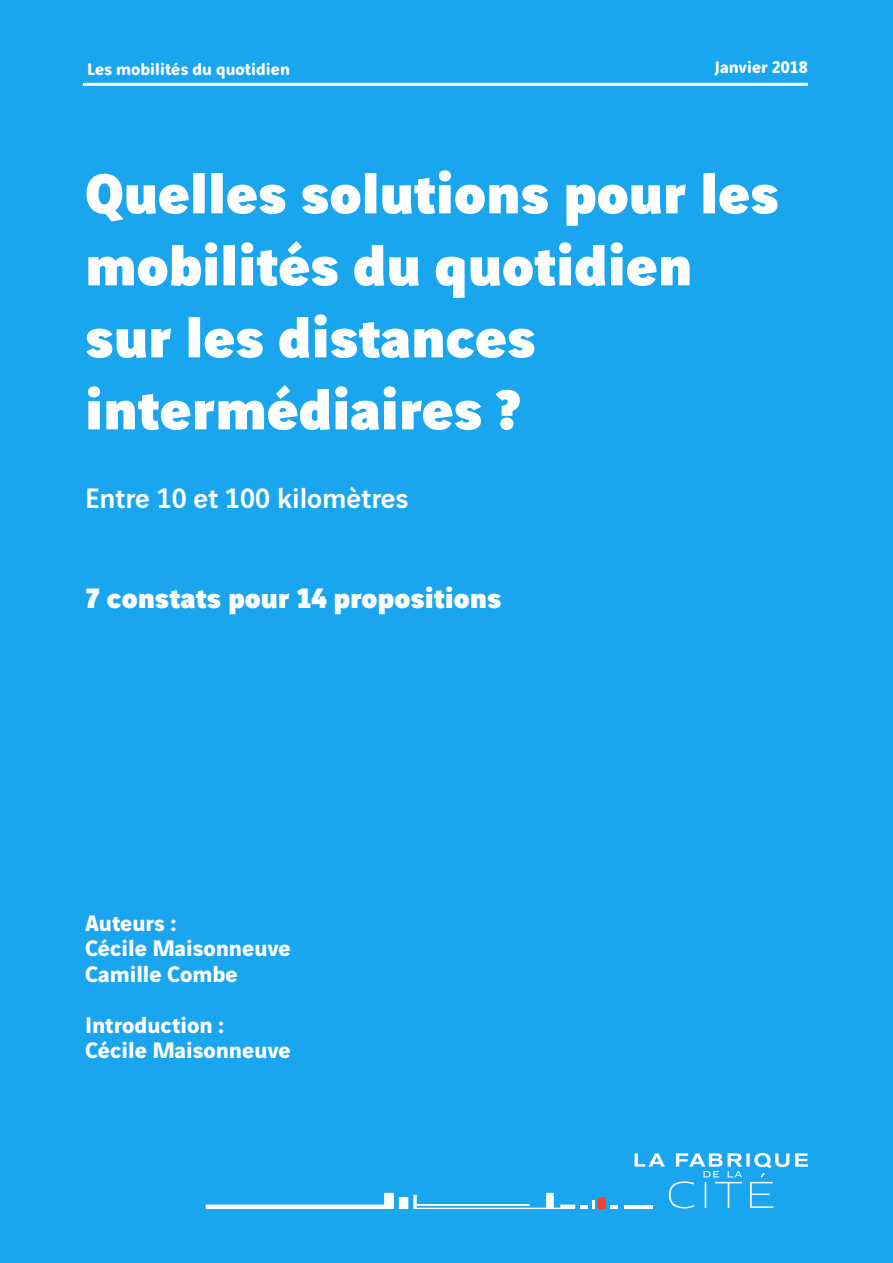
<style>
.page{position:relative;width:893px;height:1263px;background:#1aa6ef}
.page>*{position:absolute;margin:0;border:0;box-sizing:border-box;transform-origin:0 0}
.t1{font:900 60px/72px "Vinci Sans";color:#fff}
.t2{font:900 30px "Vinci Sans";color:#fff}
.t3{font:500 30px "Vinci Sans";color:#fff}
.t4{font:700 24px/25.5px "Vinci Sans";color:#fff}
.t5{font:700 18px "Vinci Rounded";color:#fff}
</style>
<div class="page">
<svg style="left:634px;top:1153px;width:174px;height:55px"></svg>
<div style="left:599px;top:1197px;width:7px;height:12px;background:#f3422c"></div>
<svg style="left:610px;top:1205px;width:7px;height:4px"></svg>
<hr style="left:624px;top:1205px;width:29px;height:4px;background:#fff">
<svg style="left:206px;top:1193px;width:389px;height:16px"></svg>
<hr style="left:83px;top:83px;width:725px;height:3px;background:#fff">
<p class="t5" style="left:87px;top:56px;width:204px">Les mobilités du quotidien</p>
<p class="t5" style="left:715px;top:54px;width:95px">Janvier 2018</p>
<p class="t1" style="left:85px;top:151px;width:695px">Quelles solutions pour les mobilités du quotidien sur les distances intermédiaires ?</p>
<p class="t3" style="left:85px;top:475px;width:325px">Entre 10 et 100 kilomètres</p>
<p class="t2" style="left:85px;top:573px;width:418px">7 constats pour 14 propositions</p>
<p class="t4" style="left:85px;top:907px;width:207px">Auteurs :<br>Cécile Maisonneuve<br>Camille Combe</p>
<p class="t4" style="left:85px;top:1009px;width:207px">Introduction :<br>Cécile Maisonneuve</p>
</div>
